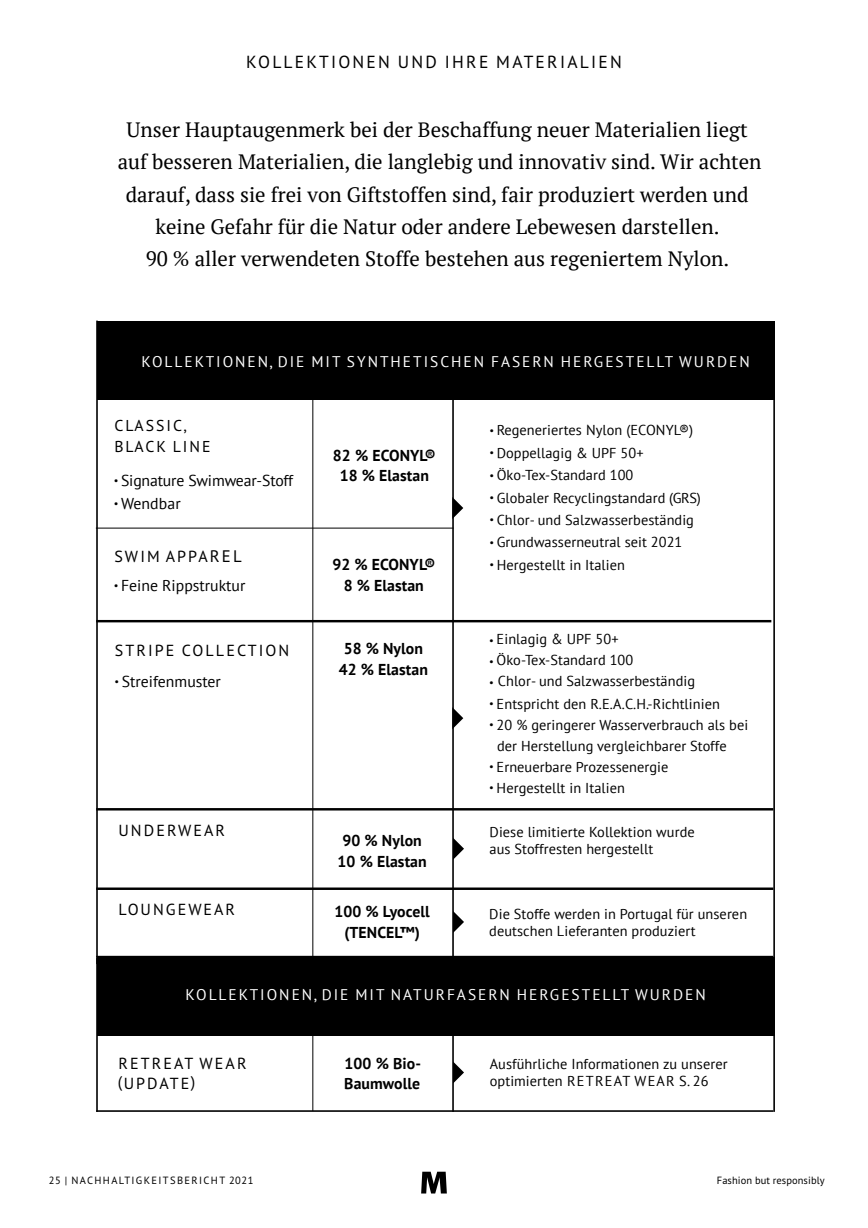
<style>
.page{position:relative;width:868px;height:1228px;background:#fff}
.page>*{position:absolute;margin:0;border:0;box-sizing:border-box;transform-origin:0 0}
.t1{font:20.72px/32.2px "PT Serif";color:#000;text-align:center}
.t2{font:17.5px "PT Sans Pro";letter-spacing:.13em;color:#000}
.t3{font:16.03px/20.9px "PT Sans Pro";letter-spacing:.13em;color:#000}
.t4{font:700 15.75px/20.9px "PT Sans";letter-spacing:.005em;color:#000;text-align:center}
.t5{font:15.75px "PT Sans";color:#000}
.t6{font:15.75px/20.9px "PT Sans Pro";letter-spacing:.13em;color:#000}
.t7{font:15.4px "PT Sans";letter-spacing:.13em;color:#fff}
.t8{font:14.35px/17.1px "PT Sans";letter-spacing:.005em;color:#000}
.t9{font:10.5px "PT Sans Pro";letter-spacing:.13em;color:#000}
.t10{font:10.5px "PT Sans Pro";letter-spacing:.005em;color:#000}
.s1{font-family:"PT Sans Pro";font-size:10.5px}
.s2{font-size:16.7px}
</style>
<div class="page">
<div style="left:98px;top:956px;width:677px;height:79px;background:#000"></div>
<div style="left:98px;top:321px;width:677px;height:78px;background:#000"></div>
<hr style="left:96px;top:808px;width:677px;height:2px;background:#000">
<hr style="left:96px;top:887px;width:677px;height:3px;background:#000">
<hr style="left:96px;top:1110px;width:677px;height:2px;background:#000">
<svg style="left:421px;top:1172px;width:26px;height:21px"></svg>
<hr style="left:96px;top:620px;width:675px;height:2px;background:#000">
<svg style="left:454px;top:912px;width:10px;height:20px"></svg>
<svg style="left:454px;top:1062px;width:10px;height:21px"></svg>
<svg style="left:454px;top:838px;width:10px;height:21px"></svg>
<svg style="left:454px;top:498px;width:9px;height:20px"></svg>
<svg style="left:454px;top:709px;width:9px;height:19px"></svg>
<hr style="left:96px;top:321px;width:2px;height:643px;background:#000">
<hr style="left:96px;top:958px;width:2px;height:154px;background:#000">
<hr style="left:773px;top:323px;width:2px;height:789px;background:#000">
<hr style="left:452px;top:323px;width:2px;height:789px;background:#000">
<hr style="left:312px;top:399px;width:1px;height:712px;background:#000">
<hr style="left:96px;top:528px;width:358px;height:1px;background:#000">
<p class="t2" style="left:246px;top:51px;width:378px">KOLLEKTIONEN UND IHRE MATERIALIEN</p>
<p class="t1" style="left:118px;top:114px;width:645px">Unser Hauptaugenmerk bei der Beschaffung neuer Materialien liegt auf besseren Materialien, die langlebig und innovativ sind. Wir achten darauf, dass sie frei von Giftstoffen sind, fair produziert werden und keine Gefahr für die Natur oder andere Lebewesen darstellen.<br>90 % aller verwendeten Stoffe bestehen aus regeniertem Nylon.</p>
<p class="t7" style="left:141px;top:352px;width:610px">KOLLEKTIONEN, DIE MIT SYNTHETISCHEN FASERN HERGESTELLT WURDEN</p>
<p class="t6" style="left:114px;top:415px;width:98px">CLASSIC,<br>BLACK LINE</p>
<p class="t5" style="left:114px;top:470px;width:181px"><span class="s1">•</span> Signature Swimwear-Stoff</p>
<p class="t5" style="left:114px;top:493px;width:68px"><span class="s1">•</span> Wendbar</p>
<p class="t3" style="left:114px;top:546px;width:129px">SWIM APPA<span class="s2">REL</span></p>
<p class="t5" style="left:114px;top:575px;width:133px"><span class="s1">•</span> Feine Rippstruktur</p>
<p class="t3" style="left:115px;top:639px;width:176px">STRIPE COLLECTION</p>
<p class="t5" style="left:114px;top:671px;width:108px"><span class="s1">•</span> Streifenmuster</p>
<p class="t4" style="left:333px;top:444px;width:104px">82 % ECONYL®<br>18 % Elastan</p>
<p class="t4" style="left:332px;top:553px;width:104px">92 % ECONYL®<br>8 % Elastan</p>
<p class="t4" style="left:339px;top:638px;width:91px">58 % Nylon<br>42 % Elastan</p>
<p class="t3" style="left:118px;top:819px;width:108px">UNDERWEAR</p>
<p class="t3" style="left:118px;top:899px;width:118px">LOUNGEWEAR</p>
<p class="t4" style="left:338px;top:830px;width:91px">90 % Nylon<br>10 % Elastan</p>
<p class="t4" style="left:335px;top:900px;width:97px">100 % Lyocell (TENCEL™)</p>
<p class="t8" style="left:489px;top:421px;width:205px"><span class="s1">•</span> Regeneriertes Nylon (ECONYL®)</p>
<p class="t8" style="left:489px;top:444px;width:156px"><span class="s1">•</span> Doppellagig &amp; UPF 50+</p>
<p class="t8" style="left:489px;top:466px;width:146px"><span class="s1">•</span> Öko-Tex-Standard 100</p>
<p class="t8" style="left:489px;top:489px;width:213px"><span class="s1">•</span> Globaler Recyclingstandard (GRS)</p>
<p class="t8" style="left:489px;top:511px;width:206px"><span class="s1">•</span> Chlor- und Salzwasserbeständig</p>
<p class="t8" style="left:489px;top:533px;width:195px"><span class="s1">•</span> Grundwasserneutral seit 2021</p>
<p class="t8" style="left:489px;top:556px;width:137px"><span class="s1">•</span> Hergestellt in Italien</p>
<p class="t8" style="left:489px;top:630px;width:131px"><span class="s1">•</span> Einlagig &amp; UPF 50+</p>
<p class="t8" style="left:489px;top:651px;width:146px"><span class="s1">•</span> Öko-Tex-Standard 100</p>
<p class="t8" style="left:489px;top:672px;width:207px"><span class="s1">•</span> Chlor- und Salzwasserbeständig</p>
<p class="t8" style="left:489px;top:694px;width:232px"><span class="s1">•</span> Entspricht den R.E.A.C.H.-Richtlinien</p>
<p class="t8" style="left:497px;top:714px;width:253px;line-height:21px;text-indent:-8px"><span class="s1">•</span> 20 % geringerer Wasserverbrauch als bei der Herstellung vergleichbarer Stoffe</p>
<p class="t8" style="left:489px;top:757px;width:181px"><span class="s1">•</span> Erneuerbare Prozessenergie</p>
<p class="t8" style="left:489px;top:778px;width:137px"><span class="s1">•</span> Hergestellt in Italien</p>
<p class="t8" style="left:490px;top:823px;width:207px">Diese limitierte Kollektion wurde aus Stoffresten hergestellt</p>
<p class="t8" style="left:489px;top:904px;width:259px">Die Stoffe werden in Portugal für unseren deutschen Lieferanten produziert</p>
<p class="t7" style="left:185px;top:985px;width:522px">KOLLEKTIONEN, DIE MIT NATURFASERN HERGESTELLT WURDEN</p>
<p class="t3" style="left:118px;top:1052px;width:130px">RETREAT WEAR (UPDATE)</p>
<p class="t4" style="left:344px;top:1052px;width:78px;text-align:left">100 % Bio-<br>Baumwolle</p>
<p class="t8" style="left:490px;top:1055px;width:239px">Ausführliche Informationen zu unserer optimierten RETREAT WEAR S. 26</p>
<p class="t9" style="left:49px;top:1173px;width:206px">25 | NACHHALTIGKEITSBERICHT 2021</p>
<p class="t10" style="left:717px;top:1173px;width:109px">Fashion but responsibly</p>
</div>
